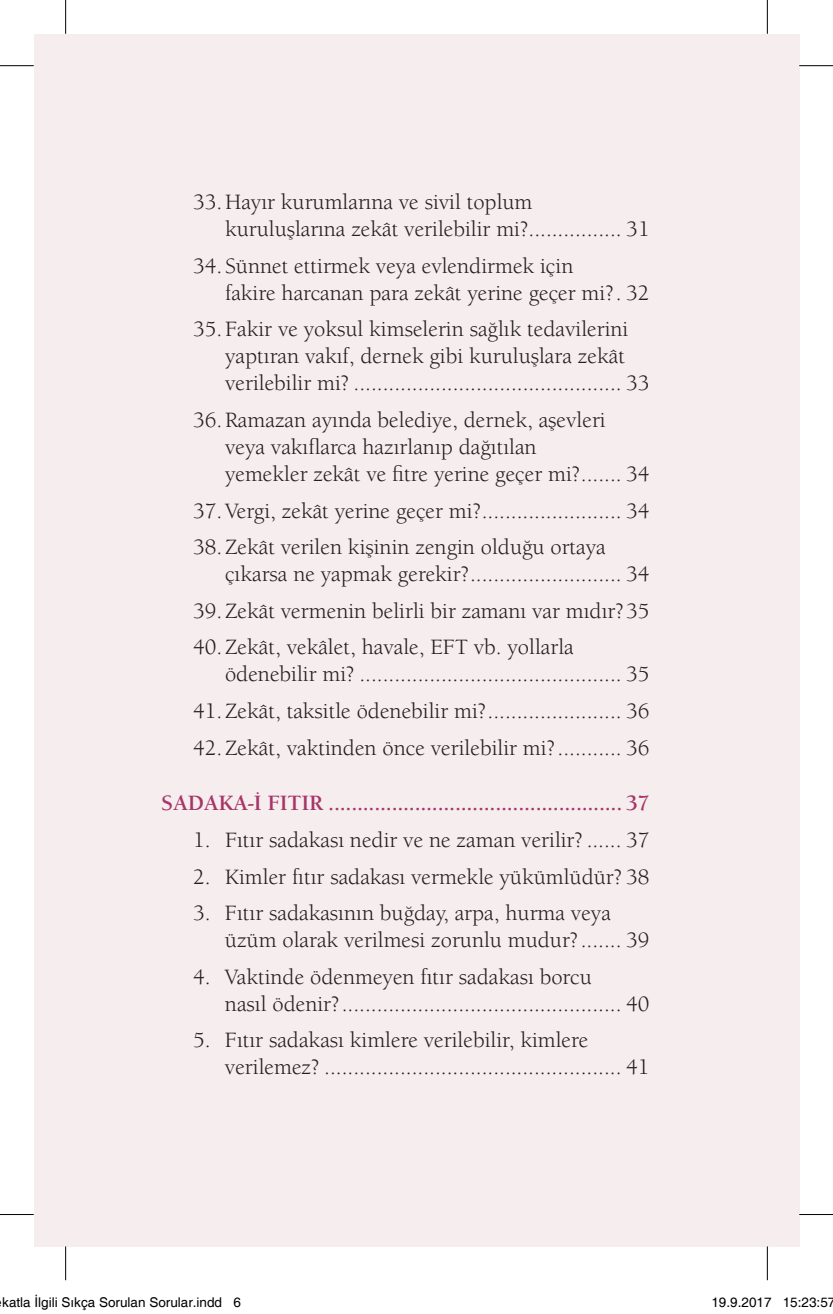
<style>
.page{position:relative;width:833px;height:1314px;background:#fff}
.page>*{position:absolute;margin:0;border:0;box-sizing:border-box;transform-origin:0 0}
.t1{font:22.5px/27px "ITC Berkeley Oldstyle Std";color:#231f20}
.t2{font:700 22.5px "ITC Berkeley Oldstyle Std";letter-spacing:-.01em;color:#a73668}
.t3{font:13.5px "Helvetica";color:#000}
</style>
<div class="page">
<div style="left:767px;top:34px;width:32px;height:1212px;background:#f6edef"></div>
<div style="left:34px;top:34px;width:733px;height:1212px;background:#f6edef"></div>
<hr style="left:0;top:65px;width:34px;height:1px;background:#000">
<hr style="left:799px;top:65px;width:34px;height:1px;background:#000">
<hr style="left:0;top:1213px;width:34px;height:1px;background:#000">
<hr style="left:799px;top:1213px;width:34px;height:1px;background:#000">
<hr style="left:65px;top:0;width:1px;height:34px;background:#000">
<hr style="left:65px;top:1246px;width:1px;height:33px;background:#000">
<hr style="left:767px;top:0;width:1px;height:34px;background:#000">
<hr style="left:767px;top:1246px;width:1px;height:33px;background:#000">
<p class="t1" style="left:225px;top:189px;width:426px;text-indent:-32px">33.Hayır kurumlarına ve sivil toplum kuruluşlarına zekât verilebilir mi?................ 31</p>
<p class="t1" style="left:225px;top:252px;width:426px;text-indent:-32px">34.Sünnet ettirmek veya evlendirmek için<br>fakire harcanan para zekât yerine geçer mi?. 32</p>
<p class="t1" style="left:225px;top:316px;width:426px;text-indent:-32px">35.Fakir ve yoksul kimselerin sağlık tedavilerini yaptıran vakıf, dernek gibi kuruluşlara zekât verilebilir mi? .............................................. 33</p>
<p class="t1" style="left:225px;top:407px;width:426px;text-indent:-32px">36.Ramazan ayında belediye, dernek, aşevleri veya vakıflarca hazırlanıp dağıtılan<br>yemekler zekât ve fitre yerine geçer mi?....... 34</p>
<p class="t1" style="left:193px;top:492px;width:458px;line-height:36.4px">37.Vergi, zekât yerine geçer mi?........................ 34<br>38.Zekât verilen kişinin zengin olduğu ortaya</p>
<p class="t1" style="left:193px;top:556px;width:458px;line-height:36.4px;text-align:justify;text-indent:32px">çıkarsa ne yapmak gerekir?.......................... 34<br>39.Zekât vermenin belirli bir zamanı var mıdır?35<br>40.Zekât, vekâlet, havale, EFT vb. yollarla</p>
<p class="t1" style="left:193px;top:656px;width:458px;line-height:36.4px;text-align:justify;text-indent:32px">ödenebilir mi? ............................................. 35<br>41.Zekât, taksitle ödenebilir mi?....................... 36<br>42.Zekât, vaktinden önce verilebilir mi?........... 36</p>
<p class="t2" style="left:161px;top:791px;width:490px">SADAKA-İ FITIR ................................................... 37</p>
<p class="t1" style="left:193px;top:826px;width:458px">1. Fıtır sadakası nedir ve ne zaman verilir? ...... 37</p>
<p class="t1" style="left:193px;top:863px;width:458px">2. Kimler fıtır sadakası vermekle yükümlüdür? 38</p>
<p class="t1" style="left:225px;top:899px;width:426px;text-indent:-32px">3. Fıtır sadakasının buğday, arpa, hurma veya üzüm olarak verilmesi zorunlu mudur?....... 39</p>
<p class="t1" style="left:225px;top:963px;width:426px;text-indent:-32px">4. Vaktinde ödenmeyen fıtır sadakası borcu<br>nasıl ödenir?................................................ 40</p>
<p class="t1" style="left:225px;top:1026px;width:426px;text-indent:-32px">5. Fıtır sadakası kimlere verilebilir, kimlere verilemez? ................................................... 41</p>
<p class="t3" style="left:2px;top:1294px;width:240px">katla İlgili Sıkça Sorulan Sorular.indd 6</p>
<p class="t3" style="left:711px;top:1294px;width:125px">19.9.2017 15:23:57</p>
</div>
